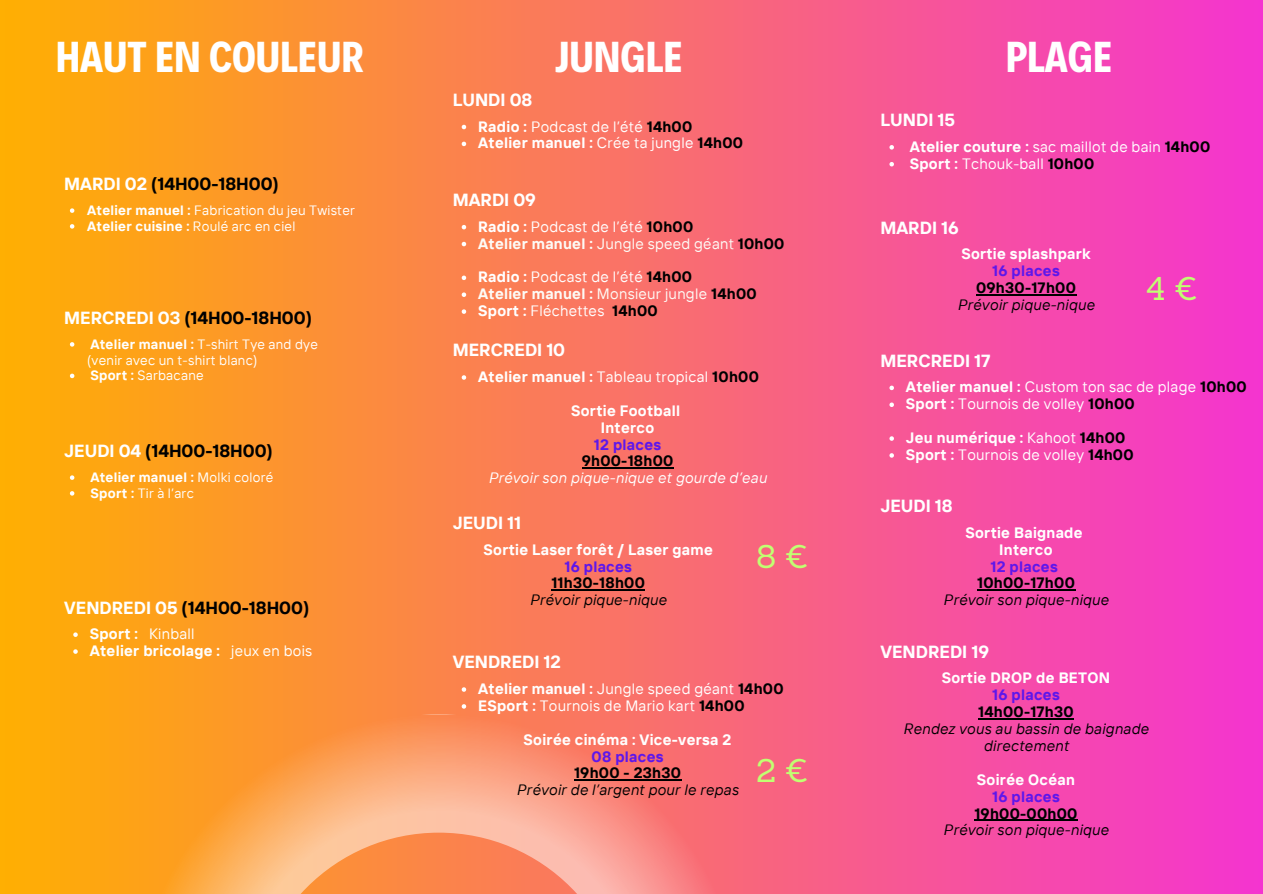
<style>
.page{position:relative;width:1263px;height:894px;background:#fff}
.page>*{position:absolute;margin:0;border:0;box-sizing:border-box;transform-origin:0 0}
.t1{font:700 43.8px "Decalotype";color:#fff}
.t2{font:32.1px "Sanchez";color:#c1ff72}
.t3{font:700 17.55px "TT Interphases";color:#000}
.t4{font:700 17.55px "TT Interphases";color:#fff}
.t5{font:15px "TT Interphases";letter-spacing:.02em;color:#fff}
.t6{font:italic 15px/16.8px "TT Interphases";letter-spacing:.02em;color:#000;text-align:center}
.t7{font:700 15px/16.8px "TT Interphases";letter-spacing:.02em;color:#fff;text-align:center}
.t8{font:italic 15px/16.8px "TT Interphases";letter-spacing:.02em;color:#fff;text-align:center}
.t9{font:15px "TT Interphases";letter-spacing:.02em;color:#fdfbf6}
.t10{font:700 15px "TT Interphases";letter-spacing:.02em;color:#fdfbf6}
.t11{font:13.5px/15.8px "TT Interphases";letter-spacing:.02em;color:#fff}
.t12{font:700 13.5px "TT Interphases";letter-spacing:.02em;color:#fff}
.s1{color:#fff}
.s2{font-weight:700}
.s3{font-weight:400}
.s4{font-weight:700;color:#000}
.s5{color:#000}
.s6{font-weight:700;font-style:normal}
.s7{font-weight:700;font-style:normal;color:#5e17eb}
.s8{font-weight:700;font-style:normal;color:#000}
.s9{color:#5e17eb}
.s10{font-weight:400;font-style:italic;color:#000}
.s11{font-weight:700;font-style:normal;color:#fff}
</style>
<div class="page">
<div style="left:0;top:0;width:1263px;height:893px;background:linear-gradient(to right,#ffaf01,#f434d0)"></div>
<svg style="left:134px;top:714px;width:610px;height:179px;background:#fb9663"></svg>
<svg style="left:70px;top:208px;width:4px;height:5px"></svg>
<svg style="left:70px;top:224px;width:4px;height:4px"></svg>
<svg style="left:70px;top:342px;width:4px;height:4px"></svg>
<svg style="left:70px;top:373px;width:4px;height:5px"></svg>
<svg style="left:70px;top:475px;width:4px;height:4px"></svg>
<svg style="left:70px;top:491px;width:4px;height:4px"></svg>
<svg style="left:73px;top:632px;width:5px;height:4px"></svg>
<svg style="left:73px;top:649px;width:5px;height:4px"></svg>
<svg style="left:462px;top:225px;width:4px;height:4px"></svg>
<svg style="left:462px;top:242px;width:4px;height:4px"></svg>
<svg style="left:462px;top:275px;width:4px;height:5px"></svg>
<svg style="left:462px;top:292px;width:4px;height:5px"></svg>
<svg style="left:462px;top:309px;width:4px;height:5px"></svg>
<hr style="left:551px;top:589px;width:94px;height:1px;background:#000">
<svg style="left:462px;top:375px;width:4px;height:4px"></svg>
<hr style="left:582px;top:467px;width:92px;height:1px;background:#000">
<svg style="left:462px;top:687px;width:4px;height:4px"></svg>
<svg style="left:462px;top:704px;width:4px;height:4px"></svg>
<hr style="left:574px;top:779px;width:107px;height:1px;background:#000">
<svg style="left:462px;top:125px;width:4px;height:4px"></svg>
<svg style="left:462px;top:142px;width:4px;height:4px"></svg>
<svg style="left:889px;top:145px;width:5px;height:4px"></svg>
<svg style="left:889px;top:162px;width:5px;height:4px"></svg>
<svg style="left:976px;top:294px;width:20px;height:1px"></svg>
<hr style="left:996px;top:294px;width:80px;height:1px;background:#000">
<svg style="left:889px;top:385px;width:5px;height:5px"></svg>
<svg style="left:889px;top:402px;width:5px;height:5px"></svg>
<svg style="left:889px;top:436px;width:5px;height:4px"></svg>
<svg style="left:889px;top:453px;width:5px;height:4px"></svg>
<hr style="left:977px;top:589px;width:98px;height:1px;background:#000">
<hr style="left:978px;top:718px;width:96px;height:1px;background:#000">
<hr style="left:974px;top:819px;width:104px;height:1px;background:#000">
<h1 class="t1" style="left:56px;top:28px;width:309px">HAUT EN COULEUR</h1>
<p class="t1" style="left:555px;top:28px;width:129px">JUNGLE</p>
<h1 class="t1" style="left:1006px;top:28px;width:108px">PLAGE</h1>
<p class="t3" style="left:64px;top:173px;width:216px"><span class="s1">MARDI 02</span> (14H00-18H00)</p>
<h3 class="t11" style="left:87px;top:202px;width:269px"><span class="s2">Atelier manuel :</span> Fabrication du jeu Twister</h3>
<p class="t12" style="left:87px;top:217px;width:210px">Atelier cuisine : <span class="s3">Roulé arc en ciel</span></p>
<p class="t3" style="left:64px;top:306px;width:249px"><span class="s1">MERCREDI 03</span> (14H00-18H00)</p>
<h3 class="t11" style="left:87px;top:336px;width:232px"><span class="s2">Atelier manuel :</span> T-shirt Tye and dye (venir avec un t-shirt blanc)</h3>
<p class="t11" style="left:90px;top:367px;width:115px"><span class="s2">Sport :</span> Sarbacane</p>
<p class="t3" style="left:64px;top:439px;width:210px"><span class="s1">JEUDI 04</span> (14H00-18H00)</p>
<h3 class="t12" style="left:90px;top:468px;width:184px">Atelier manuel : <span class="s3">Molki coloré</span></h3>
<p class="t11" style="left:91px;top:485px;width:105px"><span class="s2">Sport :</span> Tir à l’arc</p>
<p class="t3" style="left:64px;top:596px;width:246px"><span class="s1">VENDREDI 05</span> (14H00-18H00)</p>
<h3 class="t5" style="left:90px;top:624px;width:106px"><span class="s2">Sport :</span> Kinball</h3>
<p class="t7" style="left:90px;top:642px;width:224px">Atelier bricolage : <span class="s3">jeux en bois</span></p>
<p class="t4" style="left:453px;top:88px;width:81px">LUNDI 08</p>
<h3 class="t5" style="left:478px;top:116px;width:216px"><span class="s2">Radio :</span> Podcast de l’été <span class="s4">14h00</span></h3>
<p class="t7" style="left:478px;top:134px;width:266px">Atelier manuel : <span class="s3">Crée ta jungle</span> <span class="s5">14h00</span></p>
<p class="t4" style="left:453px;top:188px;width:85px">MARDI 09</p>
<h3 class="t5" style="left:478px;top:216px;width:217px"><span class="s2">Radio :</span> Podcast de l’été <span class="s4">10h00</span></h3>
<p class="t9" style="left:478px;top:233px;width:308px"><span class="s2">Atelier manuel :</span> Jungle speed géant <span class="s4">10h00</span></p>
<p class="t5" style="left:478px;top:267px;width:215px"><span class="s2">Radio :</span> Podcast de l’été <span class="s4">14h00</span></p>
<p class="t10" style="left:478px;top:284px;width:280px">Atelier manuel : <span class="s3">Monsieur jungle</span> <span class="s5">14h00</span></p>
<p class="t5" style="left:478px;top:301px;width:181px"><span class="s2">Sport :</span> Fléchettes <span class="s4">14h00</span></p>
<h4 class="t4" style="left:453px;top:338px;width:114px">MERCREDI 10</h4>
<h4 class="t5" style="left:478px;top:367px;width:282px"><span class="s2">Atelier manuel :</span> Tableau tropical <span class="s4">10h00</span></h4>
<h3 class="t8" style="left:488px;top:401px;width:280px"><span class="s6">Sortie Football<br>Interco<br></span><span class="s7">12 places<br></span><span class="s8">9h00-18h00<br></span>Prévoir son pique-nique et gourde d’eau</h3>
<p class="t4" style="left:453px;top:511px;width:70px">JEUDI 11</p>
<h3 class="t7" style="left:483px;top:540px;width:231px">Sortie Laser forêt / Laser game<br><span class="s9">16 places<br></span><span class="s5">11h30-18h00<br></span><span class="s10">Prévoir pique-nique</span></h3>
<p class="t4" style="left:453px;top:650px;width:110px">VENDREDI 12</p>
<h3 class="t2" style="left:756px;top:536px;width:53px">8 €</h3>
<h2 class="t5" style="left:478px;top:678px;width:307px"><span class="s2">Atelier manuel :</span> Jungle speed géant <span class="s4">14h00</span></h2>
<h3 class="t5" style="left:478px;top:695px;width:268px"><span class="s2">ESport :</span> Tournois de Mario kart <span class="s4">14h00</span></h3>
<p class="t6" style="left:517px;top:730px;width:223px"><span class="s11">Soirée cinéma : Vice-versa 2<br></span><span class="s7">08 places<br></span><span class="s6">19h00 - 23h30<br></span>Prévoir de l’argent pour le repas</p>
<h4 class="t2" style="left:756px;top:749px;width:53px">2 €</h4>
<h2 class="t4" style="left:880px;top:108px;width:76px">LUNDI 15</h2>
<h4 class="t5" style="left:910px;top:137px;width:302px"><span class="s2">Atelier couture :</span> sac maillot de bain <span class="s4">14h00</span></h4>
<p class="t5" style="left:910px;top:154px;width:186px"><span class="s2">Sport :</span> Tchouk-ball <span class="s4">10h00</span></p>
<h3 class="t4" style="left:880px;top:216px;width:80px">MARDI 16</h3>
<h1 class="t6" style="left:957px;top:245px;width:138px"><span class="s11">Sortie splashpark<br></span><span class="s7">16 places<br></span><span class="s6">09h30-17h00<br></span>Prévoir pique-nique</h1>
<h2 class="t4" style="left:880px;top:349px;width:112px">MERCREDI 17</h2>
<h3 class="t2" style="left:1146px;top:268px;width:53px">4 €</h3>
<p class="t5" style="left:906px;top:377px;width:342px"><span class="s2">Atelier manuel :</span> Custom ton sac de plage <span class="s4">10h00</span></p>
<p class="t5" style="left:906px;top:394px;width:230px"><span class="s2">Sport :</span> Tournois de volley <span class="s4">10h00</span></p>
<h3 class="t7" style="left:906px;top:429px;width:221px">Jeu numérique : <span class="s3">Kahoot</span> <span class="s5">14h00</span></h3>
<h4 class="t5" style="left:906px;top:445px;width:229px"><span class="s2">Sport :</span> Tournois de volley <span class="s4">14h00</span></h4>
<p class="t4" style="left:880px;top:494px;width:74px">JEUDI 18</p>
<h3 class="t7" style="left:943px;top:523px;width:167px">Sortie Baignade<br>Interco<br><span class="s9">12 places<br></span><span class="s5">10h00-17h00<br></span><span class="s10">Prévoir son pique-nique</span></h3>
<p class="t4" style="left:880px;top:640px;width:110px">VENDREDI 19</p>
<p class="t6" style="left:903px;top:669px;width:247px"><span class="s11">Sortie DROP de BETON<br></span><span class="s7">16 places<br></span><span class="s6">14h00-17h30<br></span>Rendez vous au bassin de baignade directement</p>
<p class="t6" style="left:943px;top:770px;width:167px"><span class="s11">Soirée Océan<br></span><span class="s7">16 places<br></span><span class="s6">19h00-00h00<br></span>Prévoir son pique-nique</p>
</div>
